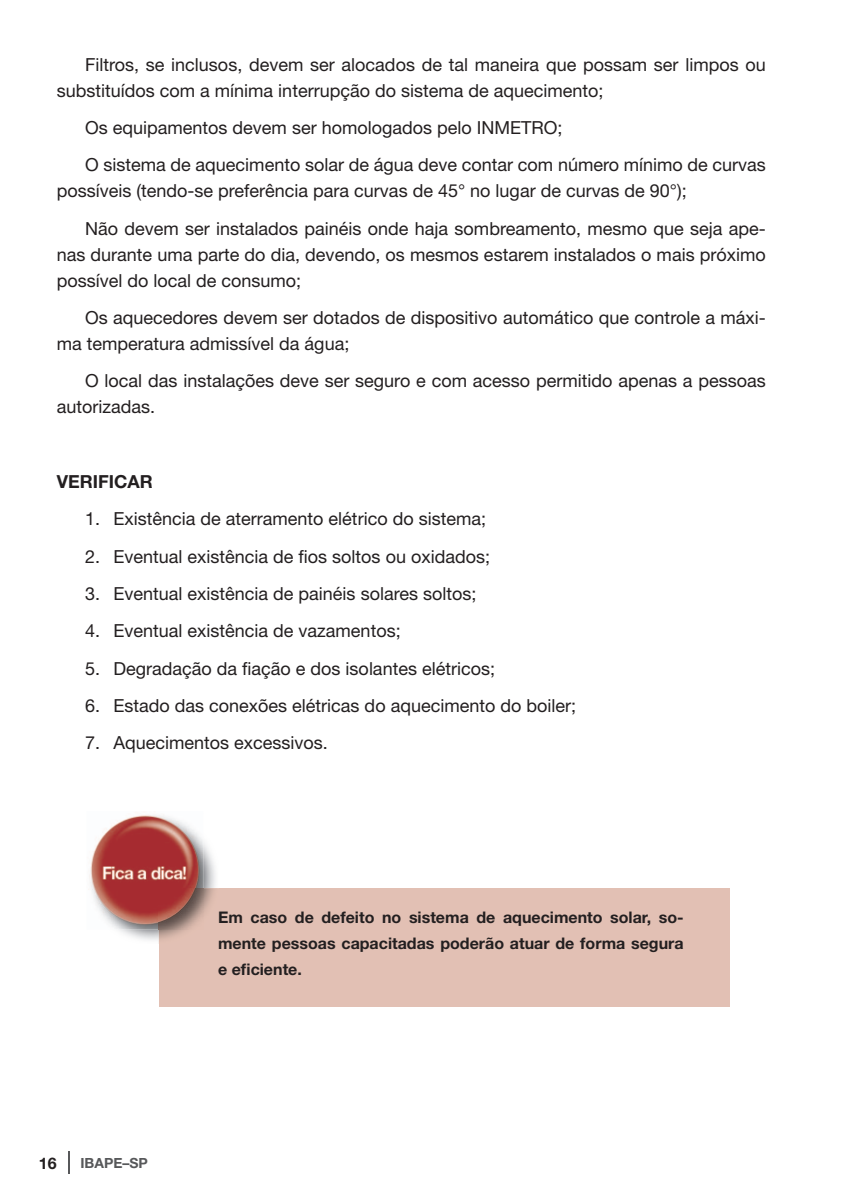
<style>
.page{position:relative;width:851px;height:1191px;background:#fff}
.page>*{position:absolute;margin:0;border:0;box-sizing:border-box;transform-origin:0 0}
.t1{font:18px/26px "Helvetica Neue";color:#231f20}
.t2{font:700 18px "Helvetica Neue";color:#231f20}
.t3{font:700 16px/26px "Helvetica Neue";color:#231f20;text-align:justify}
.t4{font:700 14px "Helvetica Neue";color:#57585a}
</style>
<div class="page">
<svg style="left:68px;top:1151px;width:1px;height:23px"></svg>
<div style="left:159px;top:888px;width:570px;height:119px;background:#e2c0b4"></div>
<img style="left:118px;top:842px;width:98px;height:102px">
<img style="left:159px;top:888px;width:57px;height:56px">
<img style="left:88px;top:815px;width:115px;height:114px">
<img style="left:159px;top:888px;width:44px;height:41px">
<p class="t1" style="left:57px;top:51px;width:710px;text-indent:28px">Filtros, se inclusos, devem ser alocados de tal maneira que possam ser limpos ou substituídos com a mínima interrupção do sistema de aquecimento;</p>
<p class="t1" style="left:85px;top:109px;width:682px;line-height:37.4px">Os equipamentos devem ser homologados pelo INMETRO;<br>O sistema de aquecimento solar de água deve contar com número mínimo de curvas</p>
<p class="t1" style="left:85px;top:172px;width:682px;line-height:37.4px;text-indent:-28px">possíveis (tendo-se preferência para curvas de 45° no lugar de curvas de 90°);<br>Não devem ser instalados painéis onde haja sombreamento, mesmo que seja ape-</p>
<p class="t1" style="left:57px;top:241px;width:710px">nas durante uma parte do dia, devendo, os mesmos estarem instalados o mais próximo possível do local de consumo;</p>
<p class="t1" style="left:57px;top:304px;width:710px;text-indent:28px">Os aquecedores devem ser dotados de dispositivo automático que controle a máxi&shy;ma temperatura admissível da água;</p>
<p class="t1" style="left:57px;top:367px;width:710px;text-indent:28px">O local das instalações deve ser seguro e com acesso permitido apenas a pessoas autorizadas.</p>
<p class="t2" style="left:57px;top:470px;width:97px">vERIFICAR</p>
<p class="t1" style="left:85px;top:506px;width:402px">1. Existência de aterramento elétrico do sistema;</p>
<p class="t1" style="left:85px;top:543px;width:406px">2. Eventual existência de fios soltos ou oxidados;</p>
<p class="t1" style="left:85px;top:580px;width:393px">3. Eventual existência de painéis solares soltos;</p>
<p class="t1" style="left:85px;top:617px;width:317px">4. Eventual existência de vazamentos;</p>
<p class="t1" style="left:85px;top:655px;width:411px">5. Degradação da fiação e dos isolantes elétricos;</p>
<p class="t1" style="left:85px;top:692px;width:492px">6. Estado das conexões elétricas do aquecimento do boiler;</p>
<p class="t1" style="left:85px;top:729px;width:244px">7. Aquecimentos excessivos.</p>
<p class="t3" style="left:218px;top:903px;width:467px">Em caso de defeito no sistema de aquecimento solar, so&shy;mente pessoas capacitadas poderão atuar de forma segura e eficiente.</p>
<p class="t3" style="left:39px;top:1149px;width:19px">16</p>
<p class="t4" style="left:80px;top:1154px;width:69px">IbAPE–SP</p>
</div>
